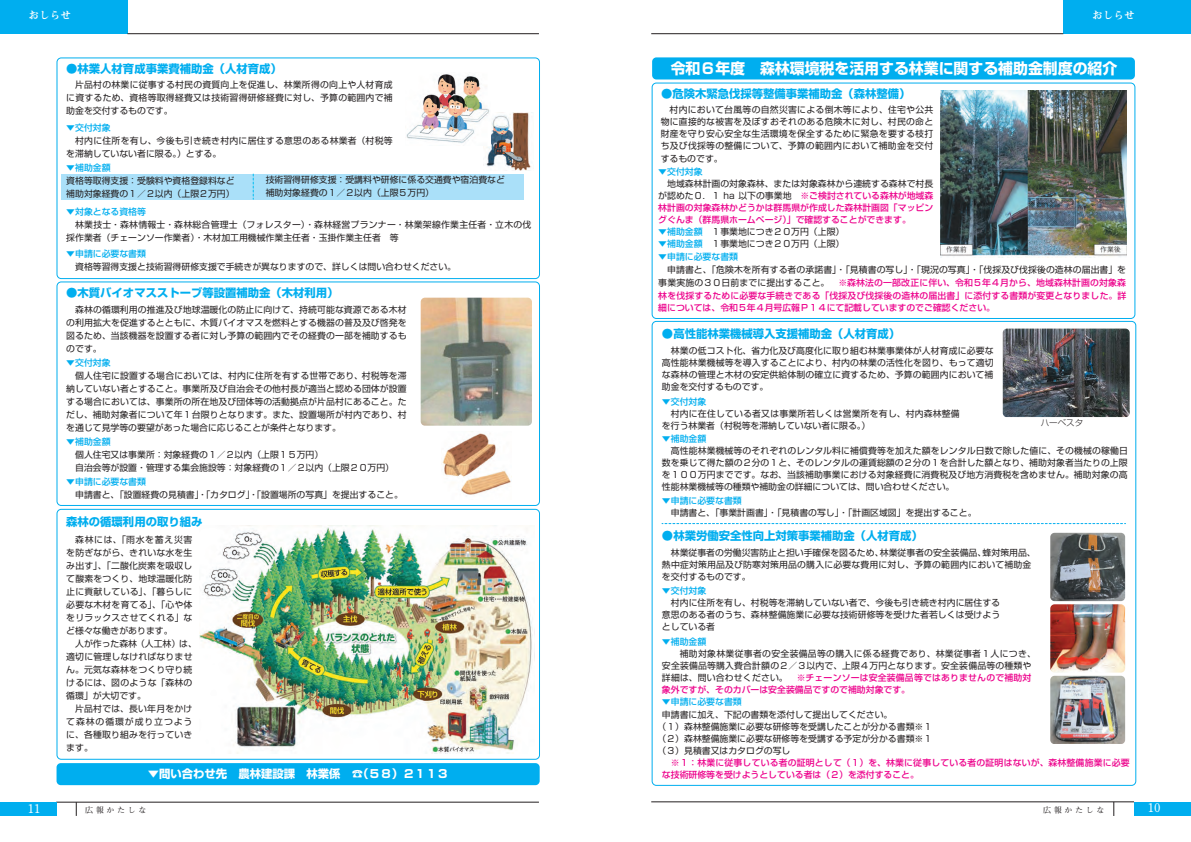
<style>
.page{position:relative;width:1191px;height:842px;background:#fff}
.page>*{position:absolute;margin:0;border:0;box-sizing:border-box;transform-origin:0 0}
.t1{font:700 14.9px "Shin Go Pro";color:#fff}
.t2{font:700 12px "Futo Min A101 Pro";color:#fff}
.t3{font:700 11.3px "Shin Go Pro";color:#00aeef}
.t4{font:700 11.3px "Shin Go Pro";color:#fff}
.t5{font:10.6px "Midashi Min Pro MA31";color:#fff}
.t6{font:8.9px/13px "Shin Go Pro";letter-spacing:.005em;color:#231f20;text-align:justify}
.t7{font:500 8.9px/12px "Shin Go Pro";color:#ed028c;text-align:justify}
.t8{font:8.9px/12px "Shin Go Pro";letter-spacing:.035em;color:#231f20}
.t9{font:500 8.9px "Shin Go Pro";color:#00aeef}
.t10{font:8.9px/13px "Shin Go Pro";letter-spacing:.025em;color:#231f20}
.t11{font:500 8.9px/12px "Shin Go Pro";letter-spacing:.02em;color:#ed028c}
.t12{font:8.9px/13px "Shin Go Pro";letter-spacing:.03em;color:#231f20}
.t13{font:300 8.5px "Shin Go Pro";color:#231f20}
.t14{font:700 8px "Futo Min A101 Pro";color:#231f20}
.s1{font-weight:400;color:#231f20}
.s2{font-weight:500;color:#00aeef}
.s3{font-weight:500;color:#ed028c}
</style>
<div class="page">
<img style="left:442px;top:431px;width:69px;height:64px">
<img style="left:199px;top:525px;width:333px;height:228px">
<img style="left:483px;top:113px;width:48px;height:58px">
<div style="left:61px;top:174px;width:463px;height:26px;background:#aae0f9"></div>
<hr style="left:651px;top:802px;width:483px;height:1px;background:#231f20">
<div style="left:1134px;top:802px;width:57px;height:14px;background:#00aeef"></div>
<svg style="left:1113px;top:802px;width:1px;height:14px"></svg>
<div style="left:1063px;top:0;width:128px;height:34px;background:#00aeef"></div>
<hr style="left:651px;top:34px;width:412px;height:1px;background:#231f20">
<div style="left:56px;top:57px;width:484px;height:222px;border:1px solid #00aeef;border-radius:4px"></div>
<div style="left:56px;top:281px;width:484px;height:225px;border:1px solid #00aeef;border-radius:4px"></div>
<div style="left:56px;top:509px;width:484px;height:251px;border:1px solid #00aeef;border-radius:4px"></div>
<div style="left:57px;top:763px;width:482px;height:22px;background:#00aeef;border-radius:4px"></div>
<svg style="left:253px;top:174px;width:1px;height:25px"></svg>
<div style="left:652px;top:57px;width:482px;height:22px;background:#00aeef;border-radius:4px"></div>
<div style="left:651px;top:83px;width:484px;height:236px;border:1px solid #00aeef;border-radius:4px"></div>
<svg style="left:662px;top:523px;width:463px;height:1px"></svg>
<img style="left:1002px;top:329px;width:127px;height:88px">
<img style="left:406px;top:74px;width:85px;height:72px">
<img style="left:421px;top:298px;width:111px;height:128px">
<img style="left:1050px;top:533px;width:75px;height:68px">
<img style="left:1050px;top:604px;width:75px;height:69px">
<img style="left:1050px;top:676px;width:75px;height:68px">
<img style="left:940px;top:91px;width:186px;height:167px">
<hr style="left:56px;top:802px;width:483px;height:1px;background:#231f20">
<div style="left:0;top:802px;width:57px;height:14px;background:#00aeef"></div>
<svg style="left:76px;top:802px;width:1px;height:14px"></svg>
<div style="left:0;top:0;width:127px;height:34px;background:#00aeef"></div>
<hr style="left:127px;top:34px;width:412px;height:1px;background:#231f20">
<p class="t5" style="left:29px;top:7px;width:44px">おしらせ</p>
<p class="t3" style="left:66px;top:60px;width:217px">●林業人材育成事業費補助金（人材育成）</p>
<p class="t6" style="left:66px;top:77px;width:328px">　片品村の林業に従事する村民の資質向上を促進し、林業所得の向上や人材育成に資するため、資格等取得経費又は技術習得研修経費に対し、予算の範囲内で補助金を交付するものです。</p>
<p class="t9" style="left:66px;top:120px;width:46px">▼交付対象</p>
<p class="t12" style="left:66px;top:133px;width:328px">　村内に住所を有し、今後も引き続き村内に居住する意思のある林業者（村税等を滞納していない者に限る。）とする。</p>
<p class="t9" style="left:66px;top:160px;width:46px">▼補助金額</p>
<p class="t6" style="left:66px;top:173px;width:170px">資格等取得支援：受験料や資格登録料など補助対象経費の１／２以内（上限２万円）</p>
<p class="t9" style="left:66px;top:204px;width:81px">▼対象となる資格等</p>
<p class="t10" style="left:66px;top:217px;width:466px">　林業技士・森林情報士・森林総合管理士（フォレスター）・森林経営プランナー・林業架線作業主任者・立木の伐採作業者（チェーンソー作業者）・木材加工用機械作業主任者・玉掛作業主任者　等</p>
<p class="t9" style="left:66px;top:246px;width:81px">▼申請に必要な書類</p>
<p class="t6" style="left:66px;top:259px;width:391px">　資格等習得支援と技術習得研修支援で手続きが異なりますので、詳しくは問い合わせください。</p>
<p class="t6" style="left:266px;top:172px;width:241px">技術習得研修支援：受講料や研修に係る交通費や宿泊費など補助対象経費の１／２以内（上限５万円）</p>
<p class="t3" style="left:66px;top:284px;width:274px">●木質バイオマスストーブ等設置補助金（木材利用）</p>
<p class="t6" style="left:66px;top:302px;width:342px">　森林の循環利用の推進及び地球温暖化の防止に向けて、持続可能な資源である木材の利用拡大を促進するとともに、木質バイオマスを燃料とする機器の普及及び啓発を図るため、当該機器を設置する者に対し予算の範囲内でその経費の一部を補助するものです。</p>
<p class="t9" style="left:66px;top:355px;width:46px">▼交付対象</p>
<p class="t6" style="left:66px;top:368px;width:342px">　個人住宅に設置する場合においては、村内に住所を有する世帯であり、村税等を滞納していない者とすること。事業所及び自治会その他村長が適当と認める団体が設置する場合においては、事業所の所在地及び団体等の活動拠点が片品村にあること。ただし、補助対象者について年１台限りとなります。また、設置場所が村内であり、村を通じて見学等の要望があった場合に応じることが条件となります。</p>
<p class="t9" style="left:66px;top:434px;width:46px">▼補助金額</p>
<p class="t6" style="left:66px;top:447px;width:329px">　個人住宅又は事業所：対象経費の１／２以内（上限１５万円）<br>　自治会等が設置・管理する集会施設等：対象経費の１／２以内（上限２０万円）</p>
<p class="t9" style="left:66px;top:474px;width:81px">▼申請に必要な書類</p>
<p class="t6" style="left:66px;top:487px;width:338px">　申請書と、「設置経費の見積書」・「カタログ」・「設置場所の写真」を提出すること。</p>
<p class="t3" style="left:66px;top:512px;width:138px">森林の循環利用の取り組み</p>
<p class="t6" style="left:66px;top:532px;width:132px;text-align:left">　森林には、「雨水を蓄え災害を防ぎながら、きれいな水を生み出す」、「二酸化炭素を吸収して酸素をつくり、地球温暖化防止に貢献している」、「暮らしに必要な木材を育てる」、「心や体をリラックスさせてくれる」など様々な働きがあります。<br>　人が作った森林（人工林）は、適切に管理しなければなりません。元気な森林をつくり守り続けるには、図のような「森林の循環」が大切です。<br>　片品村では、長い年月をかけて森林の循環が成り立つように、各種取り組みを行っていきます。</p>
<p class="t4" style="left:148px;top:765px;width:302px">▼問い合わせ先　農林建設課　林業係　☎（５８）２１１３</p>
<h2 class="t2" style="left:28px;top:799px;width:14px">11</h2>
<p class="t14" style="left:85px;top:804px;width:63px">広 報 か た し な</p>
<p class="t5" style="left:1092px;top:7px;width:44px">おしらせ</p>
<h1 class="t1" style="left:671px;top:57px;width:448px">令和６年度　森林環境税を活用する林業に関する補助金制度の紹介</h1>
<p class="t6" style="left:660px;top:103px;width:274px;line-height:12px">　村内において台風等の自然災害による倒木等により、住宅や公共物に直接的な被害を及ぼすおそれのある危険木に対し、村民の命と財産を守り安心安全な生活環境を保全するために緊急を要する枝打ち及び伐採等の整備について、予算の範囲内において補助金を交付するものです。</p>
<p class="t3" style="left:661px;top:85px;width:251px">●危険木緊急伐採等整備事業補助金（森林整備）</p>
<p class="t9" style="left:658px;top:164px;width:46px">▼交付対象</p>
<p class="t7" style="left:658px;top:176px;width:276px"><span class="s1">　地域森林計画の対象森林、または対象森林から連続する森林で村長が認めた０．１ ha 以下の事業地　</span>※ご検討されている森林が地域森林計画の対象森林かどうかは群馬県が作成した森林計画図「マッピングぐんま（群馬県ホームページ）」で確認することができます。</p>
<p class="t6" style="left:658px;top:224px;width:188px"><span class="s2">▼補助金額</span>　１事業地につき２０万円（上限）</p>
<p class="t6" style="left:658px;top:236px;width:188px"><span class="s2">▼補助金額</span>　１事業地につき２０万円（上限）</p>
<p class="t9" style="left:658px;top:249px;width:81px">▼申請に必要な書類</p>
<p class="t7" style="left:658px;top:262px;width:469px;line-height:13px"><span class="s1">　申請書と、「危険木を所有する者の承諾書」・「見積書の写し」・「現況の写真」・「伐採及び伐採後の造林の届出書」を事業実施の３０日前までに提出すること。</span> ※森林法の一部改正に伴い、令和５年４月から、地域森林計画の対象森林を伐採するために必要な手続きである「伐採及び伐採後の造林の届出書」に添付する書類が変更となりました。詳</p>
<p class="t7" style="left:658px;top:300px;width:338px">細については、令和５年４月号広報Ｐ１４にて記載していますのでご確認ください。</p>
<p class="t3" style="left:662px;top:325px;width:240px">●高性能林業機械導入支援補助金（人材育成）</p>
<p class="t6" style="left:662px;top:344px;width:333px;line-height:12px">　林業の低コスト化、省力化及び高度化に取り組む林業事業体が人材育成に必要な高性能林業機械等を導入することにより、村内の林業の活性化を図り、もって適切な森林の管理と木材の安定供給体制の確立に資するため、予算の範囲内において補助金を交付するものです。</p>
<p class="t9" style="left:662px;top:394px;width:46px">▼交付対象</p>
<p class="t6" style="left:662px;top:406px;width:299px;line-height:12px">　村内に在住している者又は事業所若しくは営業所を有し、村内森林整備を行う林業者（村税等を滞納していない者に限る。）</p>
<p class="t9" style="left:662px;top:432px;width:46px">▼補助金額</p>
<p class="t6" style="left:662px;top:444px;width:467px;line-height:12px">　高性能林業機械等のそれぞれのレンタル料に補償費等を加えた額をレンタル日数で除した値に、その機械の稼働日数を乗じて得た額の２分の１と、そのレンタルの運賃総額の２分の１を合計した額となり、補助対象者当たりの上限を１００万円までです。なお、当該補助事業における対象経費に消費税及び地方消費税を含めません。補助対象の高性能林業機械等の種類や補助金の詳細については、問い合わせください。</p>
<p class="t9" style="left:662px;top:494px;width:81px">▼申請に必要な書類</p>
<p class="t6" style="left:662px;top:505px;width:316px">　申請書と、「事業計画書」・「見積書の写し」・「計画区域図」を提出すること。</p>
<p class="t13" style="left:1040px;top:415px;width:44px">ハーベスタ</p>
<p class="t3" style="left:662px;top:526px;width:262px">●林業労働安全性向上対策事業補助金（人材育成）</p>
<p class="t6" style="left:662px;top:546px;width:375px;line-height:12px;text-align:left">　林業従事者の労働災害防止と担い手確保を図るため、林業従事者の安全装備品、蜂対策用品、熱中症対策用品及び防寒対策用品の購入に必要な費用に対し、予算の範囲内において補助金を交付するものです。</p>
<p class="t9" style="left:662px;top:583px;width:46px">▼交付対象</p>
<p class="t6" style="left:662px;top:595px;width:340px;line-height:12px">　村内に住所を有し、村税等を滞納していない者で、今後も引き続き村内に居住する意思のある者のうち、森林整備施業に必要な技術研修等を受けた者若しくは受けようとしている者</p>
<p class="t9" style="left:662px;top:634px;width:46px">▼補助金額</p>
<p class="t8" style="left:662px;top:647px;width:375px">　　補助対象林業従事者の安全装備品等の購入に係る経費であり、林業従事者１人につき、安全装備品等購入費合計額の２／３以内で、上限４万円となります。安全装備品等の種類や詳細は、問い合わせください。 <span class="s3">※チェーンソーは安全装備品等ではありませんので補助対象外ですが、そのカバーは安全装備品ですので補助対象です。</span></p>
<p class="t9" style="left:662px;top:695px;width:81px">▼申請に必要な書類</p>
<p class="t6" style="left:657px;top:707px;width:276px;line-height:12px;text-align:left;text-indent:4px">申請書に加え、下記の書類を添付して提出してください。<br>（１）森林整備施業に必要な研修等を受講したことが分かる書類※１（２）森林整備施業に必要な研修等を受講する予定が分かる書類※１（３）見積書又はカタログの写し</p>
<p class="t11" style="left:662px;top:755px;width:469px">　※１：林業に従事している者の証明として（１）を、林業に従事している者の証明はないが、森林整備施業に必要な技術研修等を受けようとしている者は（２）を添付すること。</p>
<p class="t14" style="left:1043px;top:804px;width:63px">広 報 か た し な</p>
<h2 class="t2" style="left:1147px;top:798px;width:14px">10</h2>
</div>
